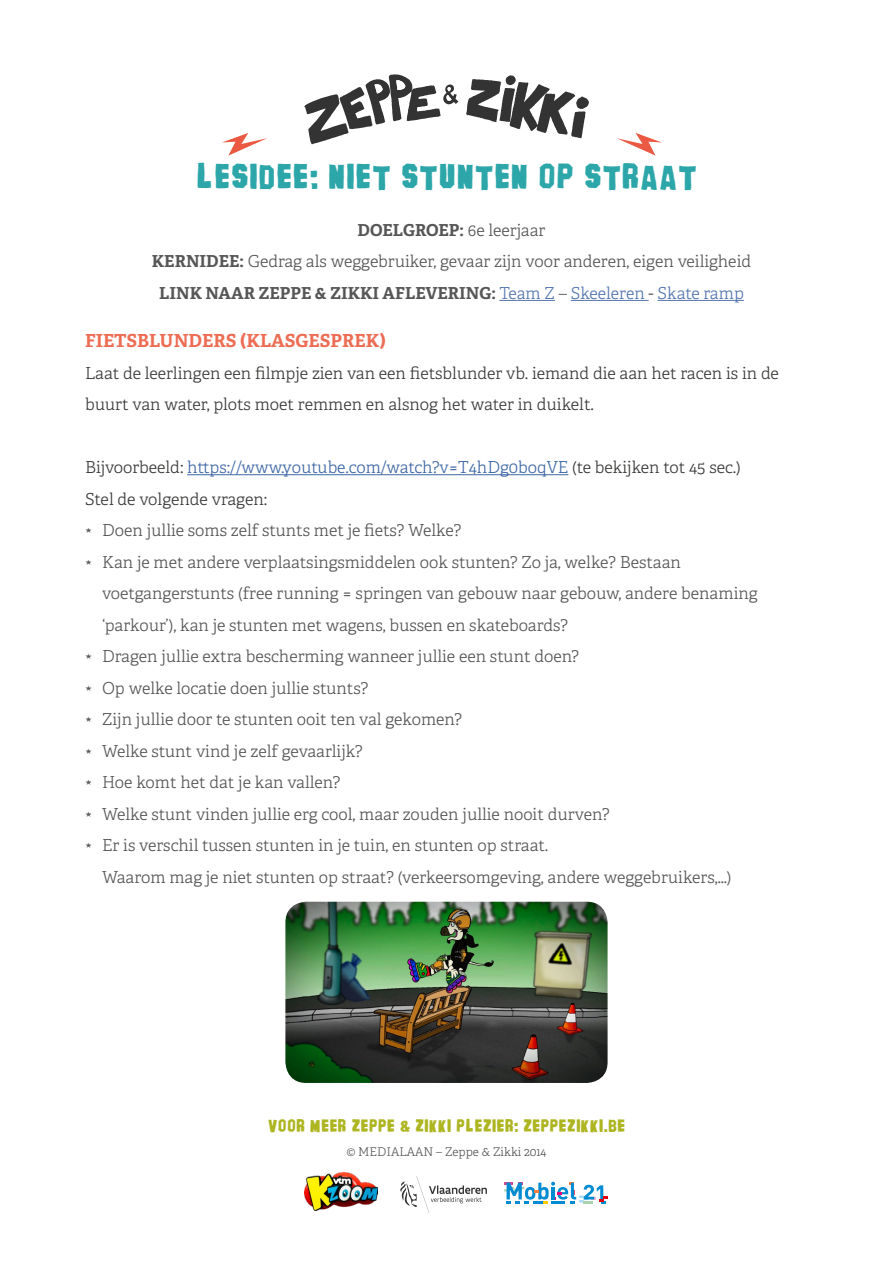
<style>
.page{position:relative;width:893px;height:1263px;background:#fff}
.page>*{position:absolute;margin:0;border:0;box-sizing:border-box;transform-origin:0 0}
.t1{font:30px "banhart black";letter-spacing:-.08em;color:#2ca6a9}
.t2{font:700 18px "Adelle";color:#ed6d54}
.t3{font:300 16.5px/31.5px "Adelle";color:#565656}
.t4{font:300 16.5px/31.5px "Adelle";color:#3b3b3a}
.t5{font:15px "banhart black";letter-spacing:-.08em;color:#adb521}
.t6{font:300 12px "Adelle";color:#565656}
.s1{font-weight:700}
.s2{color:#5475af}
.s3{color:#3b3b3a}
.s4{color:#3e67a5}
.s5{font-family:"True North Extras";font-weight:400}
</style>
<div class="page">
<img style="left:305px;top:1172px;width:72px;height:38px">
<svg style="left:400px;top:1176px;width:87px;height:37px"></svg>
<svg style="left:504px;top:1182px;width:103px;height:21px"></svg>
<hr style="left:187px;top:474px;width:381px;height:1px;background:#3e67a5">
<hr style="left:499px;top:300px;width:56px;height:1px;background:#5475af">
<hr style="left:571px;top:300px;width:78px;height:1px;background:#5475af">
<hr style="left:658px;top:300px;width:86px;height:1px;background:#5475af">
<svg style="left:222px;top:133px;width:45px;height:23px"></svg>
<svg style="left:617px;top:133px;width:45px;height:23px"></svg>
<svg style="left:466px;top:75px;width:123px;height:63px"></svg>
<svg style="left:304px;top:74px;width:154px;height:70px"></svg>
<img style="left:285px;top:902px;width:323px;height:181px">
<h1 class="t1" style="left:195px;top:156px;width:505px">LESIDEE: NIET STUNTEN OP STRAAT</h1>
<p class="t3" style="left:152px;top:214px;width:601px;text-align:center"><span class="s1">DOELGROEP:</span> 6e leerjaar<br><span class="s1">KERNIDEE:</span> Gedrag als weggebruiker, gevaar zijn voor anderen, eigen veiligheid<br><span class="s1">LINK NAAR ZEPPE &amp; ZIKKI AFLEVERING:</span> <span class="s2">Team Z</span> – <span class="s2">Skeeleren</span> - <span class="s2">Skate ramp</span></p>
<p class="t2" style="left:85px;top:328px;width:302px">FIETSBLUNDERS (KLASGESPREK)</p>
<p class="t4" style="left:85px;top:356px;width:695px">Laat de leerlingen een filmpje zien van een fietsblunder vb. iemand die aan het racen is in de buurt van water, plots moet remmen en alsnog het water in duikelt.</p>
<p class="t3" style="left:85px;top:451px;width:657px"><span class="s3">Bijvoorbeeld:</span> <span class="s4">https://www.youtube.com/watch?v=T4hDg0boqVE</span> <span class="s3">(te bekijken tot 45 sec.)<br>Stel de volgende vragen:<br></span><span class="s5">Ù</span> Doen jullie soms zelf stunts met je fiets? Welke?<br><span class="s5">Ù</span> Kan je met andere verplaatsingsmiddelen ook stunten? Zo ja, welke? Bestaan</p>
<p class="t3" style="left:102px;top:577px;width:657px">voetgangerstunts (free running = springen van gebouw naar gebouw, andere benaming</p>
<p class="t3" style="left:102px;top:608px;width:468px">‘parkour’), kan je stunten met wagens, bussen en skateboards?</p>
<p class="t3" style="left:85px;top:640px;width:496px"><span class="s5">Ù</span> Dragen jullie extra bescherming wanneer jullie een stunt doen?</p>
<p class="t3" style="left:85px;top:671px;width:285px"><span class="s5">Ù</span> Op welke locatie doen jullie stunts?</p>
<p class="t3" style="left:85px;top:703px;width:378px"><span class="s5">Ù</span> Zijn jullie door te stunten ooit ten val gekomen?</p>
<p class="t3" style="left:85px;top:734px;width:279px"><span class="s5">Ù</span> Welke stunt vind je zelf gevaarlijk?</p>
<p class="t3" style="left:85px;top:766px;width:257px"><span class="s5">Ù</span> Hoe komt het dat je kan vallen?</p>
<p class="t3" style="left:85px;top:797px;width:526px"><span class="s5">Ù</span> Welke stunt vinden jullie erg cool, maar zouden jullie nooit durven?</p>
<p class="t3" style="left:85px;top:829px;width:465px"><span class="s5">Ù</span> Er is verschil tussen stunten in je tuin, en stunten op straat.</p>
<p class="t3" style="left:102px;top:860px;width:631px">Waarom mag je niet stunten op straat? (verkeersomgeving, andere weggebruikers,…)</p>
<p class="t5" style="left:267px;top:1116px;width:360px">VOOR MEER ZEPPE &amp; ZIKKI PLEZIER: ZEPPEZIKKI.BE</p>
<p class="t6" style="left:346px;top:1143px;width:202px">© MEDIALAAN – Zeppe &amp; Zikki 2014</p>
</div>
